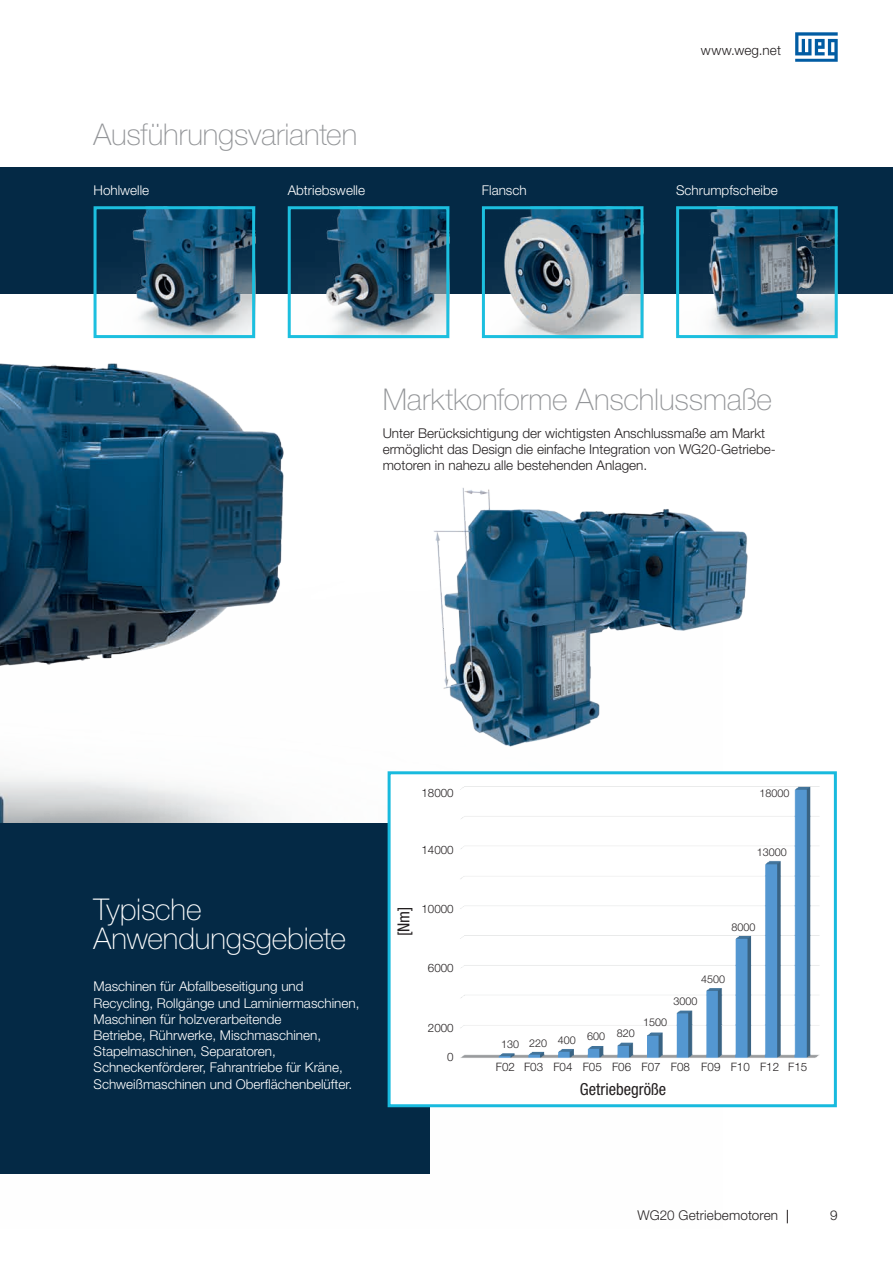
<style>
.page{position:relative;width:893px;height:1263px;background:#fff}
.page>*{position:absolute;margin:0;border:0;box-sizing:border-box;transform-origin:0 0}
.t1{font:100 30px "Helvetica Neue LT Pro";letter-spacing:-.005em;color:#939598}
.t2{font:100 30px/29.7px "Helvetica Neue LT Pro";letter-spacing:-.005em;color:#fff}
.t3{font:condensed 16.5px "Helvetica Neue LT Pro";color:#231f20}
.t4{font:300 13.5px/16.2px "Helvetica Neue LT Pro";color:#fff}
.t5{font:300 13.5px/16.2px "Helvetica Neue LT Pro";color:#231f20}
.t6{font:300 11.55px "Helvetica Neue LT Pro";color:#231f20}
.t7{font:300 10.8px "Helvetica Neue LT Pro";color:#231f20}
</style>
<div class="page">
<svg style="left:795px;top:32px;width:43px;height:30px"></svg>
<svg style="left:787px;top:1210px;width:1px;height:13px"></svg>
<img style="left:0;top:293px;width:723px;height:881px">
<div style="left:0;top:167px;width:893px;height:126px;background:#042945"></div>
<div style="left:0;top:823px;width:429px;height:351px;background:#042945"></div>
<img style="left:330px;top:478px;width:418px;height:285px">
<img style="left:486px;top:210px;width:153px;height:124px">
<div style="left:482px;top:206px;width:161px;height:132px;border:3px solid #1cbfdf"></div>
<img style="left:680px;top:210px;width:154px;height:124px">
<div style="left:676px;top:206px;width:162px;height:132px;border:3px solid #1cbfdf"></div>
<img style="left:98px;top:210px;width:153px;height:124px">
<div style="left:94px;top:206px;width:161px;height:132px;border:3px solid #1cbfdf"></div>
<img style="left:292px;top:210px;width:153px;height:124px">
<div style="left:288px;top:206px;width:161px;height:132px;border:3px solid #1cbfdf"></div>
<div style="left:389px;top:773px;width:446px;height:333px;background:#fff"></div>
<img style="left:460px;top:786px;width:360px;height:272px">
<div style="left:388px;top:771px;width:449px;height:336px;border:3px solid #18bade"></div>
<p class="t5" style="left:701px;top:42px;width:82px">www.weg.net</p>
<h1 class="t1" style="left:94px;top:116px;width:265px">Ausführungsvarianten</h1>
<p class="t4" style="left:94px;top:182px;width:57px">Hohlwelle</p>
<p class="t4" style="left:482px;top:182px;width:46px">Flansch</p>
<p class="t4" style="left:288px;top:182px;width:79px">Abtriebswelle</p>
<p class="t4" style="left:676px;top:182px;width:103px">Schrumpfscheibe</p>
<h1 class="t1" style="left:383px;top:381px;width:391px">Marktkonforme Anschlussmaße</h1>
<p class="t5" style="left:383px;top:424px;width:395px">Unter Berücksichtigung der wichtigsten Anschlussmaße am Markt ermöglicht das Design die einfache Integration von WG20-Getriebe&shy;motoren in nahezu alle bestehenden Anlagen.</p>
<h1 class="t2" style="left:94px;top:894px;width:254px">Typische<br>Anwendungsgebiete</h1>
<p class="t4" style="left:94px;top:978px;width:267px">Maschinen für Abfallbeseitigung und Recycling, Rollgänge und Laminiermaschinen, Maschinen für holzverarbeitende<br>Betriebe, Rührwerke, Mischmaschinen, Stapelmaschinen, Separatoren, Schneckenförderer, Fahrantriebe für Kräne, Schweißmaschinen und Oberflächenbelüfter.</p>
<p class="t6" style="left:421px;top:786px;width:34px">18000</p>
<p class="t6" style="left:421px;top:843px;width:34px">14000</p>
<p class="t3" style="left:394px;top:936px;width:31px;rotate:-90deg">[Nm]</p>
<p class="t6" style="left:421px;top:901px;width:34px">10000</p>
<p class="t6" style="left:428px;top:961px;width:27px">6000</p>
<p class="t6" style="left:428px;top:1021px;width:27px">2000</p>
<p class="t6" style="left:447px;top:1049px;width:8px">0</p>
<p class="t7" style="left:759px;top:786px;width:31px">18000</p>
<p class="t7" style="left:757px;top:846px;width:31px">13000</p>
<p class="t7" style="left:731px;top:920px;width:25px">8000</p>
<p class="t7" style="left:701px;top:972px;width:25px">4500</p>
<p class="t7" style="left:674px;top:994px;width:25px">3000</p>
<p class="t7" style="left:501px;top:1033px;width:135px">130 220 400 600 820</p>
<p class="t7" style="left:643px;top:1015px;width:25px">1500</p>
<p class="t6" style="left:496px;top:1060px;width:166px">F02 F03 F04 F05 F06 F07</p>
<p class="t6" style="left:671px;top:1060px;width:51px">F08 F09</p>
<p class="t3" style="left:580px;top:1079px;width:88px">Getriebegröße</p>
<p class="t6" style="left:731px;top:1060px;width:78px">F10 F12 F15</p>
<p class="t5" style="left:638px;top:1207px;width:142px">WG20 Getriebemotoren</p>
<p class="t5" style="left:830px;top:1207px;width:9px">9</p>
</div>
